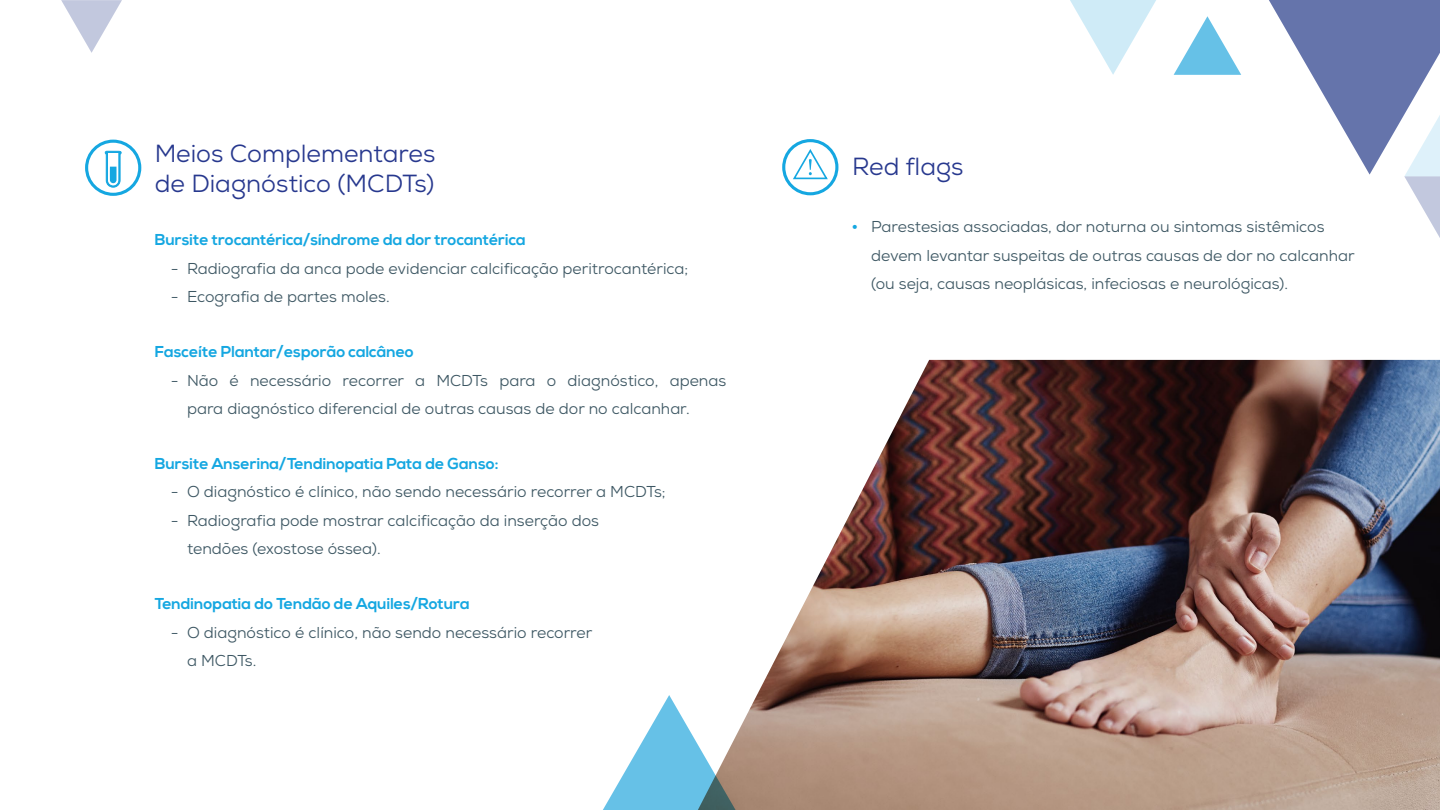
<style>
.page{position:relative;width:1440px;height:810px;background:#fff}
.page>*{position:absolute;margin:0;border:0;box-sizing:border-box;transform-origin:0 0}
.t1{font:24.75px/30px "Nexa";color:#27388e}
.t2{font:15.75px/28.5px "Nexa";color:#3d5763}
.t3{font:700 15.75px "Nexa";color:#15a7e1}
.s1{font-family:"Myriad Pro";font-size:19.5px;color:#15a7e1}
</style>
<div class="page">
<img style="left:736px;top:360px;width:704px;height:450px">
<svg style="left:603px;top:695px;width:133px;height:115px"></svg>
<svg style="left:61px;top:0;width:61px;height:53px"></svg>
<svg style="left:1070px;top:0;width:370px;height:238px"></svg>
<div style="left:782px;top:139px;width:56px;height:56px;border:3px solid #15a7e1;border-radius:50%"></div>
<div style="left:85px;top:140px;width:56px;height:56px;border:3px solid #15a7e1;border-radius:50%"></div>
<svg style="left:105px;top:151px;width:17px;height:37px"></svg>
<svg style="left:791px;top:148px;width:38px;height:32px"></svg>
<h1 class="t1" style="left:155px;top:139px;width:282px">Meios Complementares de Diagnóstico (MCDTs)</h1>
<p class="t3" style="left:155px;top:231px;width:373px">Bursite trocantérica/síndrome da dor trocantérica</p>
<p class="t2" style="left:171px;top:254px;width:519px">- Radiografia da anca pode evidenciar calcificação peritrocantérica;</p>
<p class="t2" style="left:171px;top:283px;width:220px">- Ecografia de partes moles.</p>
<p class="t3" style="left:155px;top:343px;width:261px">Fasceíte Plantar/esporão calcâneo</p>
<p class="t2" style="left:187px;top:366px;width:541px;text-indent:-16px">- Não é necessário recorrer a MCDTs para o diagnóstico, apenas para diagnóstico diferencial de outras causas de dor no calcanhar.</p>
<p class="t3" style="left:155px;top:454px;width:345px">Bursite Anserina/Tendinopatia Pata de Ganso:</p>
<p class="t2" style="left:171px;top:478px;width:496px">- O diagnóstico é clínico, não sendo necessário recorrer a MCDTs;</p>
<p class="t2" style="left:187px;top:506px;width:414px;text-indent:-16px">- Radiografia pode mostrar calcificação da inserção dos tendões (exostose óssea).</p>
<p class="t3" style="left:155px;top:595px;width:316px">Tendinopatia do Tendão de Aquiles/Rotura</p>
<p class="t2" style="left:187px;top:618px;width:407px;text-indent:-16px">- O diagnóstico é clínico, não sendo necessário recorrer a MCDTs.</p>
<h1 class="t1" style="left:852px;top:152px;width:113px">Red flags</h1>
<p class="t2" style="left:871px;top:213px;width:485px;text-indent:-19px"><span class="s1">•</span> Parestesias associadas, dor noturna ou sintomas sistêmicos devem levantar suspeitas de outras causas de dor no calcanhar (ou seja, causas neoplásicas, infeciosas e neurológicas).</p>
</div>
